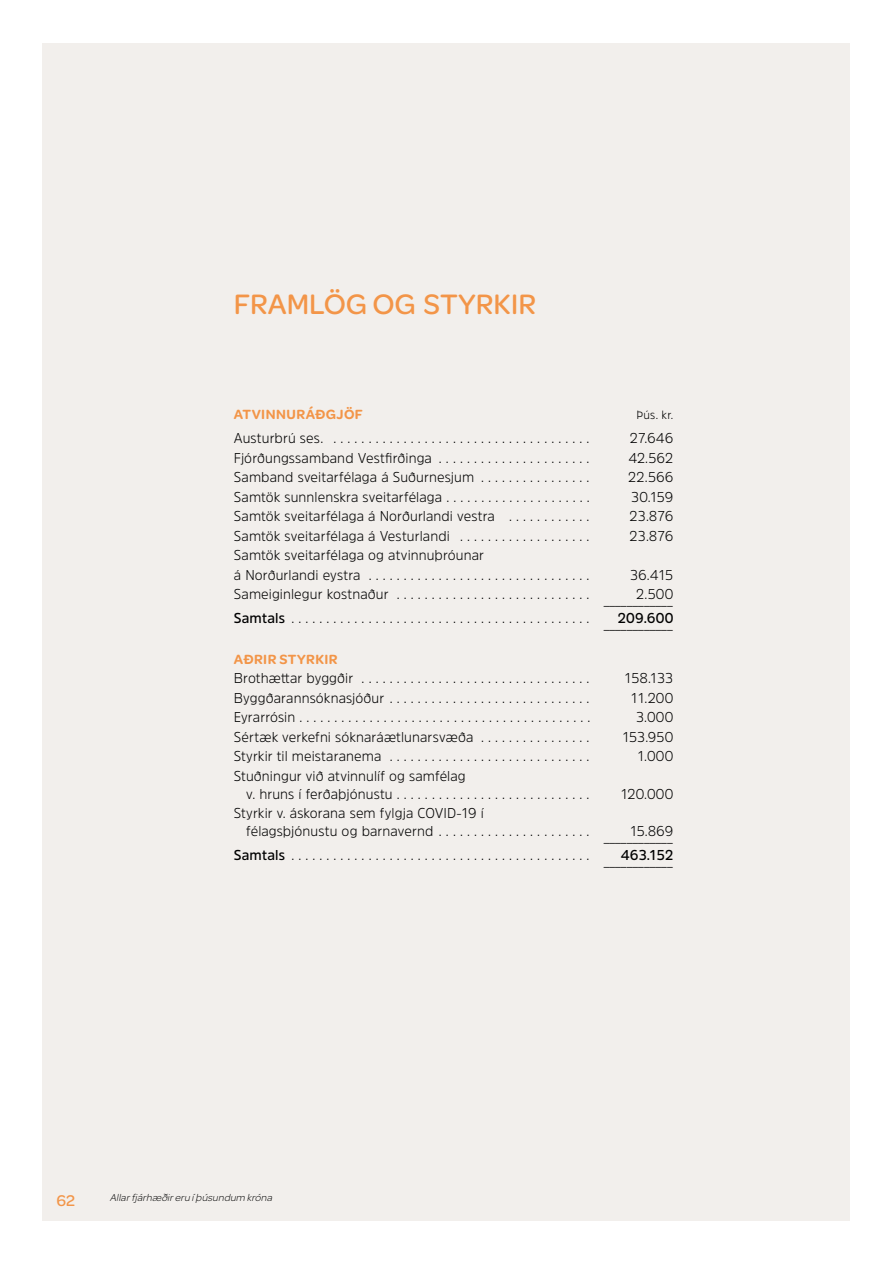
<style>
.page{position:relative;width:893px;height:1263px;background:#fff}
.page>*{position:absolute;margin:0;border:0;box-sizing:border-box;transform-origin:0 0}
.t1{font:500 30px "Omnes";color:#f39548}
.t2{font:500 16.5px "Omnes";color:#f39548}
.t3{font:300 14.25px/10.5px "Amsi Pro";letter-spacing:.005em;color:#000;scale:.95 1}
.t4{font:600 14.25px "Omnes";letter-spacing:.03em;color:#f39548}
.t5{font:600 14.25px "Amsi Pro";letter-spacing:.01em;color:#000;scale:.95 1}
.t6{font:300 12px "Amsi Pro";color:#000;scale:.95 1}
.t7{font:italic 300 10.5px "Omnes";color:#000}
.s1{font-weight:600}
</style>
<div class="page">
<div style="left:43px;top:43px;width:807px;height:1177px;background:#f2efec"></div>
<h1 class="t1" style="left:234px;top:287px;width:304px">FRAMLÖG OG STYRKIR</h1>
<p class="t4" style="left:234px;top:406px;width:131px">ATVINNURÁÐGJÖF</p>
<p class="t6" style="left:636px;top:406px;width:40px">Þús. kr.</p>
<p class="t3" style="left:234px;top:432px;width:376px">Austurbrú ses. . . . . . . . . . . . . . . . . . . . . . . . . . . . . . . . . . . . . .</p>
<p class="t3" style="left:630px;top:432px;width:48px">27.646</p>
<p class="t3" style="left:234px;top:452px;width:376px">Fjórðungssamband Vestfirðinga . . . . . . . . . . . . . . . . . . . . . .</p>
<p class="t3" style="left:628px;top:452px;width:49px">42.562</p>
<p class="t3" style="left:234px;top:471px;width:376px">Samband sveitarfélaga á Suðurnesjum . . . . . . . . . . . . . . . .</p>
<p class="t3" style="left:628px;top:471px;width:49px">22.566</p>
<p class="t3" style="left:234px;top:491px;width:376px">Samtök sunnlenskra sveitarfélaga . . . . . . . . . . . . . . . . . . . . .</p>
<p class="t3" style="left:631px;top:491px;width:46px">30.159</p>
<p class="t3" style="left:234px;top:510px;width:376px">Samtök sveitarfélaga á Norðurlandi vestra . . . . . . . . . . . .</p>
<p class="t3" style="left:629px;top:510px;width:48px">23.876</p>
<p class="t3" style="left:234px;top:530px;width:376px">Samtök sveitarfélaga á Vesturlandi . . . . . . . . . . . . . . . . . . .</p>
<p class="t3" style="left:629px;top:530px;width:48px">23.876</p>
<p class="t3" style="left:234px;top:545px;width:376px;line-height:19.5px">Samtök sveitarfélaga og atvinnuþróunar<br>á Norðurlandi eystra . . . . . . . . . . . . . . . . . . . . . . . . . . . . . . . .</p>
<p class="t3" style="left:630px;top:569px;width:47px">36.415</p>
<p class="t3" style="left:234px;top:588px;width:376px">Sameiginlegur kostnaður . . . . . . . . . . . . . . . . . . . . . . . . . . . .</p>
<p class="t3" style="left:603px;top:588px;width:76px;text-align:right">2.500 ––––––––––––</p>
<p class="t3" style="left:234px;top:612px;width:376px"><span class="s1">Samtals</span> . . . . . . . . . . . . . . . . . . . . . . . . . . . . . . . . . . . . . . . . . . .</p>
<p class="t5" style="left:618px;top:608px;width:60px">209.600</p>
<p class="t3" style="left:603px;top:623px;width:75px">––––––––––––</p>
<p class="t4" style="left:234px;top:651px;width:105px">AÐRIR STYRKIR</p>
<p class="t3" style="left:234px;top:672px;width:376px">Brothættar byggðir . . . . . . . . . . . . . . . . . . . . . . . . . . . . . . . . .</p>
<p class="t3" style="left:624px;top:672px;width:54px">158.133</p>
<p class="t3" style="left:234px;top:692px;width:376px">Byggðarannsóknasjóður . . . . . . . . . . . . . . . . . . . . . . . . . . . . .</p>
<p class="t3" style="left:630px;top:692px;width:47px">11.200</p>
<p class="t3" style="left:234px;top:711px;width:377px">Eyrarrósin . . . . . . . . . . . . . . . . . . . . . . . . . . . . . . . . . . . . . . . . . .</p>
<p class="t3" style="left:636px;top:711px;width:41px">3.000</p>
<p class="t3" style="left:234px;top:731px;width:376px">Sértæk verkefni sóknaráætlunarsvæða . . . . . . . . . . . . . . . .</p>
<p class="t3" style="left:621px;top:731px;width:56px">153.950</p>
<p class="t3" style="left:234px;top:750px;width:376px">Styrkir til meistaranema . . . . . . . . . . . . . . . . . . . . . . . . . . . . .</p>
<p class="t3" style="left:637px;top:750px;width:40px">1.000</p>
<p class="t3" style="left:246px;top:766px;width:363px;line-height:18px;text-indent:-12px">Stuðningur við atvinnulíf og samfélag<br>v. hruns í ferðaþjónustu . . . . . . . . . . . . . . . . . . . . . . . . . . . .</p>
<p class="t3" style="left:620px;top:788px;width:58px">120.000</p>
<p class="t3" style="left:246px;top:804px;width:363px;line-height:18px;text-indent:-12px">Styrkir v. áskorana sem fylgja COVID-19 í<br>félagsþjónustu og barnavernd . . . . . . . . . . . . . . . . . . . . . .</p>
<p class="t3" style="left:603px;top:825px;width:76px;text-align:right">15.869 ––––––––––––</p>
<p class="t3" style="left:234px;top:849px;width:376px"><span class="s1">Samtals</span> . . . . . . . . . . . . . . . . . . . . . . . . . . . . . . . . . . . . . . . . . . .</p>
<p class="t5" style="left:621px;top:845px;width:57px">463.152</p>
<p class="t3" style="left:603px;top:860px;width:75px">––––––––––––</p>
<p class="t2" style="left:56px;top:1192px;width:20px">62</p>
<p class="t7" style="left:110px;top:1192px;width:166px">Allarfjárhæðireru í þúsundum króna</p>
</div>
